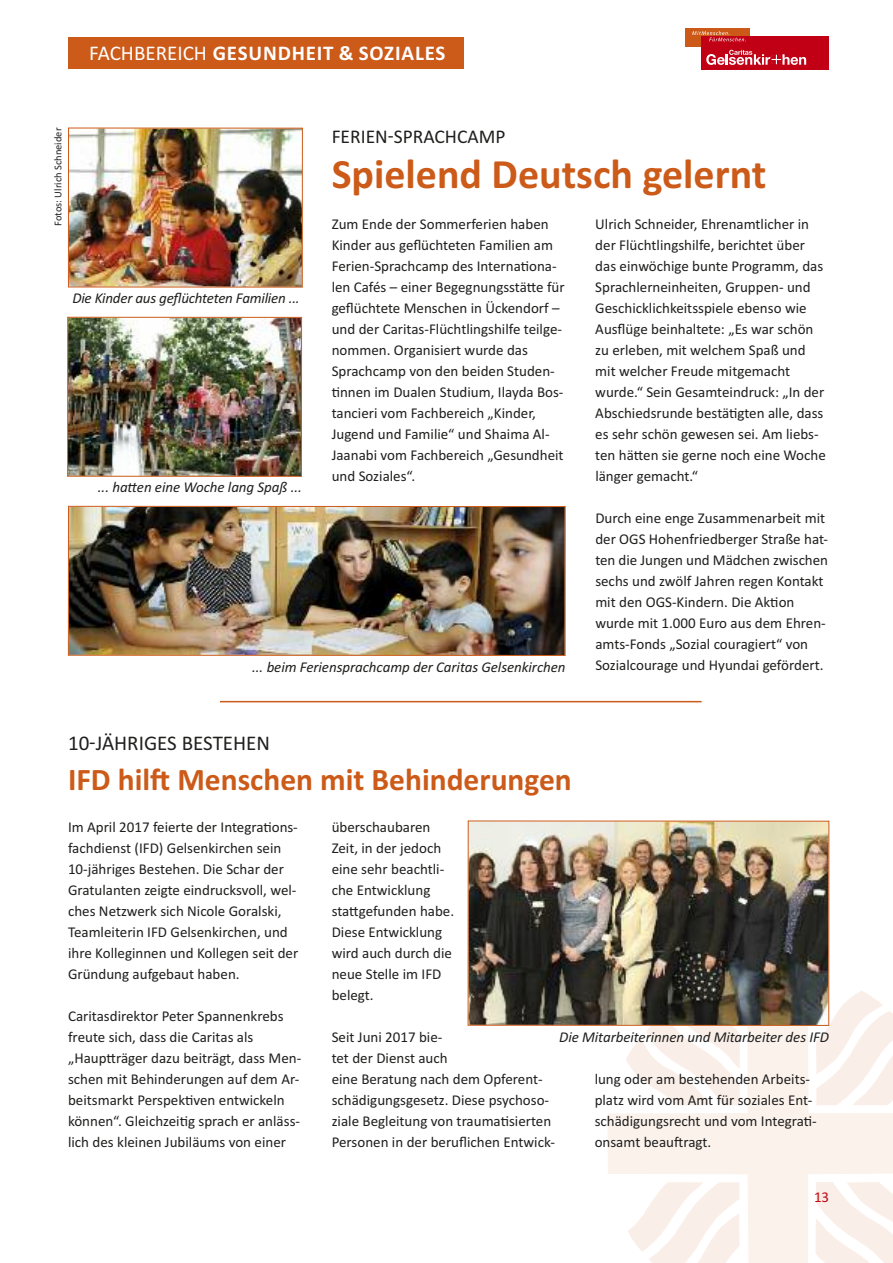
<style>
.page{position:relative;width:893px;height:1263px;background:#fff}
.page>*{position:absolute;margin:0;border:0;box-sizing:border-box;transform-origin:0 0}
.t1{font:700 42px "Calibri";color:#cc5a18}
.t2{font:700 31.5px "Calibri";color:#cc5a18}
.t3{font:700 21px "Calibri";letter-spacing:.04em;color:#fff}
.t4{font:21px "Calibri";color:#1f1f1e}
.t5{font:19.5px "Calibri";color:#1f1f1e}
.t6{font:15px/21px "Calibri";color:#1f1f1e}
.t7{font:italic 15px "Calibri";letter-spacing:-.005em;color:#1f1f1e}
.t8{font:15px "Calibri";color:#c10016}
.t9{font:10.5px "Calibri";color:#1f1f1e}
.s1{font-weight:400}
</style>
<div class="page">
<div style="left:68px;top:37px;width:395px;height:32px;background:#cc5a18"></div>
<svg style="left:608px;top:972px;width:285px;height:291px;fill:#fbf2ec"></svg>
<svg style="left:626px;top:1026px;width:114px;height:79px"></svg>
<svg style="left:816px;top:990px;width:77px;height:115px"></svg>
<svg style="left:816px;top:1182px;width:77px;height:81px"></svg>
<svg style="left:627px;top:1182px;width:113px;height:81px"></svg>
<div style="left:685px;top:28px;width:64px;height:18px;background:#cc5918"></div>
<div style="left:701px;top:36px;width:128px;height:33px;background:#c10016"></div>
<svg style="left:692px;top:31px;width:54px;height:10px"></svg>
<svg style="left:706px;top:50px;width:100px;height:15px"></svg>
<img style="left:470px;top:822px;width:357px;height:202px">
<div style="left:468px;top:820px;width:361px;height:206px;border:1px solid #cc5a18"></div>
<img style="left:70px;top:130px;width:231px;height:155px">
<div style="left:68px;top:128px;width:235px;height:159px;border:1px solid #cc5a18"></div>
<img style="left:69px;top:319px;width:231px;height:156px">
<div style="left:67px;top:317px;width:235px;height:160px;border:1px solid #cc5a18"></div>
<img style="left:70px;top:508px;width:494px;height:146px">
<div style="left:68px;top:506px;width:498px;height:150px;border:1px solid #cc5a18"></div>
<hr style="left:220px;top:701px;width:482px;height:1px;background:#cc5a18">
<h3 class="t3" style="left:89px;top:40px;width:358px"><span class="s1">FACHBEREICH</span> GESUNDHEIT &amp; SOZIALES</h3>
<p class="t9" style="left:52px;top:226px;width:100px;rotate:-90deg">Fotos: Ulrich Schneider</p>
<h3 class="t5" style="left:332px;top:125px;width:175px">FERIEN-SPRACHCAMP</h3>
<h1 class="t1" style="left:332px;top:149px;width:436px">Spielend Deutsch gelernt</h1>
<p class="t7" style="left:72px;top:289px;width:229px">Die Kinder aus geflüchteten Familien ...</p>
<p class="t7" style="left:98px;top:478px;width:205px">... hatten eine Woche lang Spaß ...</p>
<p class="t6" style="left:332px;top:214px;width:235px">Zum Ende der Sommerferien haben Kinder aus geflüchteten Familien am Ferien-Sprachcamp des Internationa&shy;len Cafés – einer Begegnungsstätte für geflüchtete Menschen in Ückendorf – und der Caritas-Flüchtlingshilfe teilge&shy;nommen. Organisiert wurde das Sprachcamp von den beiden Studen&shy;tinnen im Dualen Studium, Ilayda Bos&shy;tancieri vom Fachbereich „Kinder, Jugend und Familie“ und Shaima Al-Jaanabi vom Fachbereich „Gesundheit und Soziales“.</p>
<p class="t7" style="left:252px;top:658px;width:315px">... beim Feriensprachcamp der Caritas Gelsenkirchen</p>
<p class="t6" style="left:595px;top:214px;width:232px">Ulrich Schneider, Ehrenamtlicher in der Flüchtlingshilfe, berichtet über das einwöchige bunte Programm, das Sprachlerneinheiten, Gruppen- und Geschicklichkeitsspiele ebenso wie Ausflüge beinhaltete: „Es war schön zu erleben, mit welchem Spaß und mit welcher Freude mitgemacht wurde.“ Sein Gesamteindruck: „In der Abschiedsrunde bestätigten alle, dass es sehr schön gewesen sei. Am liebs&shy;ten hätten sie gerne noch eine Woche länger gemacht.“</p>
<p class="t6" style="left:595px;top:508px;width:234px">Durch eine enge Zusammenarbeit mit der OGS Hohenfriedberger Straße hat&shy;ten die Jungen und Mädchen zwischen sechs und zwölf Jahren regen Kontakt mit den OGS-Kindern. Die Aktion wurde mit 1.000 Euro aus dem Ehren&shy;amts-Fonds „Sozial couragiert“ von Sozialcourage und Hyundai gefördert.</p>
<h3 class="t4" style="left:68px;top:730px;width:204px">10-JäHRIGES BESTEHEN</h3>
<h2 class="t2" style="left:68px;top:760px;width:505px">IFD hilft Menschen mit Behinderungen</h2>
<p class="t6" style="left:68px;top:816px;width:232px">Im April 2017 feierte der Integrations&shy;fachdienst (IFD) Gelsenkirchen sein 10-jähriges Bestehen. Die Schar der Gratulanten zeigte eindrucksvoll, wel&shy;ches Netzwerk sich Nicole Goralski, Teamleiterin IFD Gelsenkirchen, und ihre Kolleginnen und Kollegen seit der Gründung aufgebaut haben.</p>
<p class="t6" style="left:68px;top:1005px;width:235px">Caritasdirektor Peter Spannenkrebs freute sich, dass die Caritas als „Hauptträger dazu beiträgt, dass Men&shy;schen mit Behinderungen auf dem Ar&shy;beitsmarkt Perspektiven entwickeln können“. Gleichzeitig sprach er anläss&shy;lich des kleinen Jubiläums von einer</p>
<p class="t6" style="left:332px;top:816px;width:124px">überschaubaren<br>Zeit, in der jedoch eine sehr beachtli&shy;che Entwicklung stattgefunden habe.<br>Diese Entwicklung wird auch durch die neue Stelle im IFD belegt.</p>
<p class="t6" style="left:332px;top:1026px;width:225px">Seit Juni 2017 bie-<br>tet der Dienst auch<br>eine Beratung nach dem Opferent&shy;schädigungsgesetz. Diese psychoso&shy;ziale Begleitung von traumatisierten<br>Personen in der beruflichen Entwick-</p>
<p class="t7" style="left:559px;top:1027px;width:271px">Die Mitarbeiterinnen und Mitarbeiter des IFD</p>
<p class="t6" style="left:595px;top:1068px;width:224px">lung oder am bestehenden Arbeits&shy;platz wird vom Amt für soziales Ent&shy;schädigungsrecht und vom Integrati&shy;onsamt beauftragt.</p>
<p class="t8" style="left:814px;top:1188px;width:17px">13</p>
</div>
